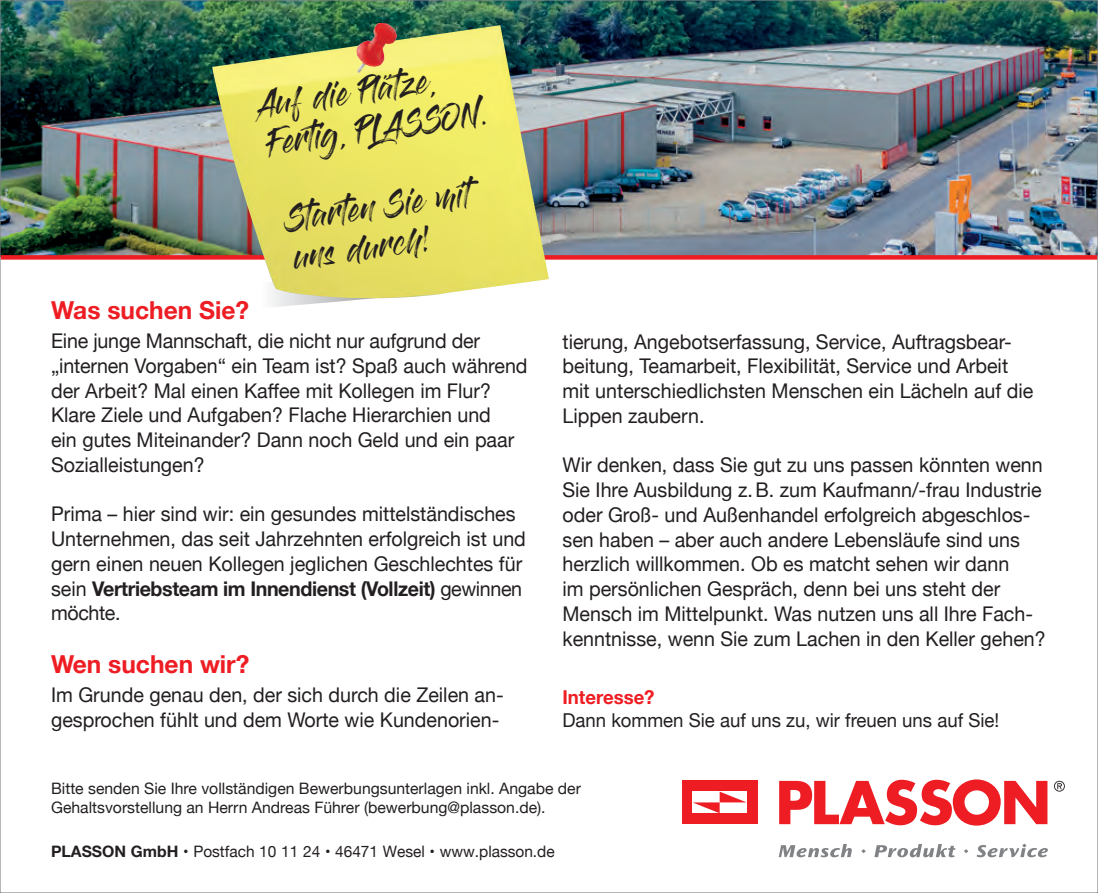
<style>
.page{position:relative;width:1098px;height:893px;background:#fff}
.page>*{position:absolute;margin:0;border:0;box-sizing:border-box;transform-origin:0 0}
.t1{font:25.2px/39.1px "Gloss And Bloom";color:#231f20}
.t2{font:700 24.75px "Helvetica Neue";color:#ee1d23}
.t3{font:20.25px/24.8px "Helvetica Neue";color:#231f20}
.t4{font:19.12px "Helvetica Neue";color:#231f20}
.t5{font:700 19.12px "Helvetica Neue";color:#ee1d23}
.t6{font:15.75px/18.9px "Helvetica Neue";color:#231f20}
.s1{font-weight:700}
</style>
<div class="page">
<img style="left:2px;top:2px;width:1093px;height:253px">
<div style="left:681px;top:781px;width:76px;height:43px;background:#ee1d23"></div>
<svg style="left:692px;top:792px;width:54px;height:21px"></svg>
<svg style="left:779px;top:779px;width:268px;height:47px"></svg>
<svg style="left:1054px;top:781px;width:10px;height:11px"></svg>
<div style="left:1px;top:255px;width:1095px;height:5px;background:#ee1d23"></div>
<svg style="left:272px;top:301px;width:71px;height:6px"></svg>
<img style="left:212px;top:25px;width:337px;height:276px">
<img style="left:356px;top:23px;width:41px;height:50px">
<svg style="left:778px;top:844px;width:269px;height:13px"></svg>
<p class="t1" style="left:255px;top:88px;width:226px;rotate:-8deg">Auf die Plätze,<br>Fertig, PLASSON.</p>
<p class="t1" style="left:283px;top:203px;width:187px;rotate:-8deg">Starten Sie mit uns durch!</p>
<p class="t2" style="left:51px;top:291px;width:199px">Was suchen Sie?</p>
<p class="t3" style="left:51px;top:330px;width:478px">Eine junge Mannschaft, die nicht nur aufgrund der „internen Vorgaben“ ein Team ist? Spaß auch während der Arbeit? Mal einen Kaffee mit Kollegen im Flur?<br>Klare Ziele und Aufgaben? Flache Hierarchien und<br>ein gutes Miteinander? Dann noch Geld und ein paar Sozialleistungen?</p>
<p class="t3" style="left:51px;top:503px;width:476px">Prima – hier sind wir: ein gesundes mittelständisches Unternehmen, das seit Jahrzehnten erfolgreich ist und gern einen neuen Kollegen jeglichen Geschlechtes für sein <span class="s1">Vertriebsteam im Innendienst (Vollzeit)</span> gewinnen möchte.</p>
<p class="t2" style="left:51px;top:645px;width:200px">Wen suchen wir?</p>
<p class="t3" style="left:51px;top:684px;width:454px">Im Grunde genau den, der sich durch die Zeilen an&shy;gesprochen fühlt und dem Worte wie Kundenorien-</p>
<p class="t3" style="left:562px;top:330px;width:472px">tierung, Angebotserfassung, Service, Auftragsbear&shy;beitung, Teamarbeit, Flexibilität, Service und Arbeit mit unterschiedlichsten Menschen ein Lächeln auf die Lippen zaubern.</p>
<p class="t3" style="left:562px;top:454px;width:484px">Wir denken, dass Sie gut zu uns passen könnten wenn Sie Ihre Ausbildung z.B. zum Kaufmann/-frau Industrie oder Groß- und Außenhandel erfolgreich abgeschlos&shy;sen haben – aber auch andere Lebensläufe sind uns herzlich willkommen. Ob es matcht sehen wir dann<br>im persönlichen Gespräch, denn bei uns steht der Mensch im Mittelpunkt. Was nutzen uns all Ihre Fach&shy;kenntnisse, wenn Sie zum Lachen in den Keller gehen?</p>
<p class="t5" style="left:562px;top:682px;width:94px">Interesse?</p>
<p class="t4" style="left:562px;top:706px;width:438px">Dann kommen Sie auf uns zu, wir freuen uns auf Sie!</p>
<p class="t6" style="left:51px;top:780px;width:531px">Bitte senden Sie Ihre vollständigen Bewerbungsunterlagen inkl. Angabe der<br>Gehaltsvorstellung an Herrn Andreas Führer (bewerbung@plasson.de).</p>
<p class="t6" style="left:51px;top:843px;width:505px"><span class="s1">PLASSON GmbH</span> • Postfach 10 11 24 • 46471 Wesel • www.plasson.de</p>
</div>
